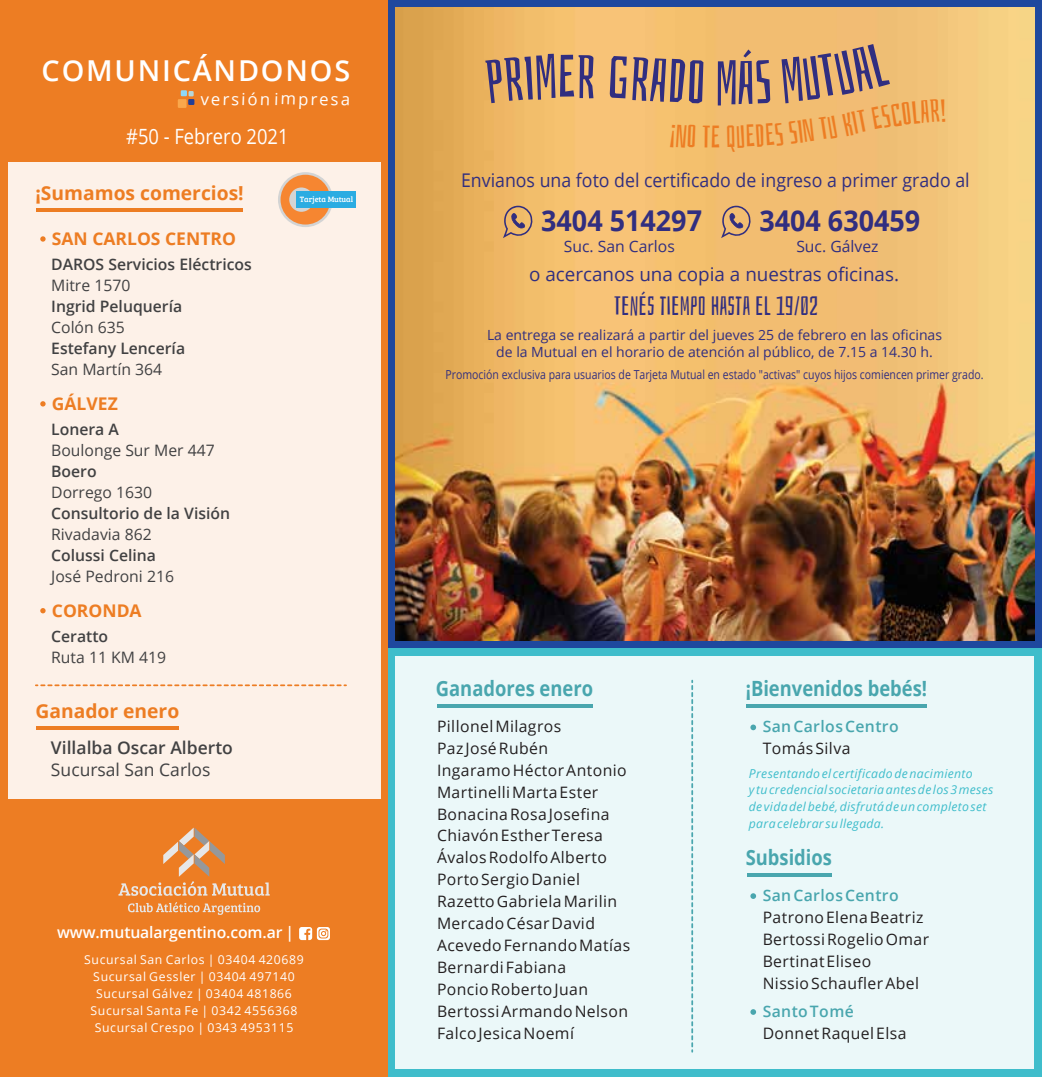
<style>
.page{position:relative;width:1042px;height:1077px;background:#fff}
.page>*{position:absolute;margin:0;border:0;box-sizing:border-box;transform-origin:0 0}
.t1{font:60.38px "Bahiana";color:#312e80}
.t2{font:31.5px "Bahiana";color:#ed7d23}
.t3{font:600 28.88px "Open Sans";letter-spacing:.065em;color:#fff}
.t4{font:700 28.7px "Open Sans";color:#312e80;scale:.94 1}
.t5{font:26.25px "Bahiana";color:#312e80}
.t6{font:700 21px "Open Sans";color:#49a6ae;scale:.87 1}
.t7{font:21px "Open Sans";color:#fff;scale:.87 1}
.t8{font:700 19.25px "Open Sans";color:#ed7d23}
.t9{font:18.9px "Open Sans";color:#312e80;scale:.94 1}
.t10{font:18.9px "Open Sans";color:#312e80}
.t11{font:700 17.5px "Open Sans";color:#ed7d23}
.t12{font:600 17.5px "Open Sans";color:#414142}
.t13{font:17.5px "Open Sans";color:#414142}
.t14{font:16.62px "Open Sans";color:#fff}
.t15{font:15.75px/21.9px "Open Sans";letter-spacing:.025em;color:#231f20}
.t16{font:600 15.75px "Open Sans";color:#414142}
.t17{font:15.75px "Open Sans";color:#414142}
.t18{font:600 15.75px "Open Sans";letter-spacing:.025em;color:#49a6ae}
.t19{font:600 15.75px "Open Sans";letter-spacing:-.01em;color:#fff}
.t20{font:15.75px "Open Sans";color:#312e80}
.t21{font:14px/16.8px "Open Sans";color:#312e80;text-align:center}
.t22{font:12.42px "Open Sans";color:#312e80;scale:.85 1}
.t23{font:12.25px/17px "Open Sans";letter-spacing:.05em;color:#fff;text-align:center}
.t24{font:italic 12.25px/16.6px "Open Sans";letter-spacing:.025em;color:#3fbdcb}
.t25{font:8.05px "Bree Serif";color:#fff}
</style>
<div class="page">
<div style="left:0;top:0;width:388px;height:1076px;background:#ed7d23"></div>
<div style="left:388px;top:0;width:654px;height:648px;background:#1e489e"></div>
<div style="left:388px;top:648px;width:654px;height:428px;background:#3fbdcb"></div>
<div style="left:396px;top:656px;width:638px;height:412px;background:#ebf8f9"></div>
<div style="left:8px;top:162px;width:372px;height:636px;background:#fdf1e8"></div>
<svg style="left:278px;top:172px;width:55px;height:55px"></svg>
<div style="left:280px;top:175px;width:50px;height:49px;background:#f68631;border-radius:50%"></div>
<div style="left:289px;top:187px;width:24px;height:25px;background:#d3d4d4;border-radius:50%"></div>
<div style="left:296px;top:191px;width:60px;height:17px;background:#2bace2"></div>
<div style="left:178px;top:99px;width:9px;height:9px;background:#faa74b"></div>
<svg style="left:181px;top:90px;width:13px;height:15px"></svg>
<hr style="left:747px;top:873px;width:85px;height:3px;background:#49a6ae">
<svg style="left:747px;top:704px;width:180px;height:3px"></svg>
<svg style="left:437px;top:704px;width:155px;height:3px"></svg>
<hr style="left:37px;top:726px;width:142px;height:3px;background:#ed7d23">
<hr style="left:37px;top:208px;width:206px;height:3px;background:#ed7d23">
<svg style="left:691px;top:680px;width:2px;height:371px"></svg>
<svg style="left:36px;top:684px;width:310px;height:2px"></svg>
<svg style="left:128px;top:902px;width:132px;height:12px"></svg>
<svg style="left:118px;top:827px;width:152px;height:68px"></svg>
<svg style="left:299px;top:927px;width:31px;height:13px"></svg>
<svg style="left:750px;top:724px;width:6px;height:6px"></svg>
<svg style="left:750px;top:893px;width:6px;height:5px"></svg>
<svg style="left:750px;top:1009px;width:6px;height:5px"></svg>
<svg style="left:40px;top:236px;width:6px;height:6px"></svg>
<svg style="left:40px;top:401px;width:6px;height:5px"></svg>
<svg style="left:40px;top:608px;width:6px;height:5px"></svg>
<img style="left:396px;top:8px;width:638px;height:632px">
<svg style="left:721px;top:206px;width:31px;height:32px"></svg>
<svg style="left:503px;top:206px;width:31px;height:32px"></svg>
<svg style="left:485px;top:54px;width:109px;height:49px;background:#f2bd6b"></svg>
<svg style="left:689px;top:60px;width:14px;height:43px"></svg>
<svg style="left:670px;top:124px;width:25px;height:24px"></svg>
<svg style="left:702px;top:126px;width:8px;height:21px"></svg>
<div style="left:727px;top:43px;width:219px;height:109px;background:#f2bd71"></div>
<h3 class="t3" style="left:42px;top:50px;width:310px">COMUNICÁNDONOS</h3>
<p class="t14" style="left:201px;top:85px;width:151px;rotate:2deg">versión impresa</p>
<h3 class="t7" style="left:126px;top:122px;width:188px">#50 - Febrero 2021</h3>
<p class="t8" style="left:35px;top:179px;width:210px">¡Sumamos comercios!</p>
<p class="t11" style="left:52px;top:226px;width:186px">SAN CARLOS CENTRO</p>
<p class="t16" style="left:51px;top:253px;width:202px">DAROS Servicios Eléctricos</p>
<p class="t17" style="left:51px;top:274px;width:81px">Mitre 1570</p>
<p class="t16" style="left:51px;top:295px;width:133px">Ingrid Peluquería</p>
<p class="t17" style="left:51px;top:316px;width:75px">Colón 635</p>
<p class="t16" style="left:51px;top:337px;width:135px">Estefany Lencería</p>
<p class="t17" style="left:51px;top:358px;width:112px">San Martín 364</p>
<p class="t11" style="left:52px;top:391px;width:67px">GÁLVEZ</p>
<p class="t16" style="left:51px;top:418px;width:69px">Lonera A</p>
<p class="t17" style="left:51px;top:439px;width:165px">Boulonge Sur Mer 447</p>
<p class="t16" style="left:51px;top:460px;width:47px">Boero</p>
<p class="t17" style="left:51px;top:481px;width:102px">Dorrego 1630</p>
<p class="t16" style="left:51px;top:502px;width:180px">Consultorio de la Visión</p>
<p class="t17" style="left:51px;top:523px;width:102px">Rivadavia 862</p>
<p class="t16" style="left:51px;top:544px;width:106px">Colussi Celina</p>
<p class="t17" style="left:51px;top:565px;width:124px">José Pedroni 216</p>
<p class="t11" style="left:52px;top:597px;width:91px">CORONDA</p>
<p class="t16" style="left:51px;top:625px;width:58px">Ceratto</p>
<p class="t17" style="left:51px;top:646px;width:116px">Ruta 11 KM 419</p>
<p class="t8" style="left:35px;top:697px;width:145px">Ganador enero</p>
<p class="t12" style="left:51px;top:735px;width:183px">Villalba Oscar Alberto</p>
<p class="t13" style="left:51px;top:758px;width:161px">Sucursal San Carlos</p>
<p class="t25" style="left:300px;top:193px;width:55px">Tarjeta Mutual</p>
<p class="t19" style="left:57px;top:921px;width:238px">www.mutualargentino.com.ar |</p>
<p class="t23" style="left:84px;top:951px;width:221px">Sucursal San Carlos | 03404 420689<br>Sucursal Gessler | 03404 497140<br>Sucursal Gálvez | 03404 481866<br>Sucursal Santa Fe | 0342 4556368<br>Sucursal Crespo | 0343 4953115</p>
<h1 class="t1" style="left:610px;top:31px;width:81px;rotate:3deg">GRAD</h1>
<h1 class="t1" style="left:716px;top:37px;width:23px">M</h1>
<h2 class="t2" style="left:710px;top:113px;width:12px">E</h2>
<p class="t9" style="left:461px;top:168px;width:543px">Envianos una foto del certificado de ingreso a primer grado al</p>
<h3 class="t4" style="left:759px;top:200px;width:173px">3404 630459</h3>
<p class="t10" style="left:529px;top:261px;width:371px">o acercanos una copia a nuestras oficinas.</p>
<h3 class="t4" style="left:541px;top:200px;width:173px">3404 514297</h3>
<p class="t20" style="left:796px;top:235px;width:84px">Suc. Gálvez</p>
<p class="t20" style="left:564px;top:235px;width:113px">Suc. San Carlos</p>
<h3 class="t5" style="left:614px;top:286px;width:206px">TENÉS TIEMPO HASTA EL 19/02</h3>
<p class="t21" style="left:487px;top:326px;width:456px">La entrega se realizará a partir del jueves 25 de febrero en las oficinas de la Mutual en el horario de atención al público, de 7.15 a 14.30 h.</p>
<p class="t22" style="left:445px;top:366px;width:634px">Promoción exclusiva para usuarios de Tarjeta Mutual en estado "activas" cuyos hijos comiencen primer grado.</p>
<h3 class="t6" style="left:436px;top:673px;width:182px">Ganadores enero</h3>
<p class="t15" style="left:437px;top:714px;width:195px">Pillonel Milagros<br>Paz José Rubén<br>Ingaramo Héctor Antonio<br>Martinelli Marta Ester<br>Bonacina Rosa Josefina<br>Chiavón Esther Teresa<br>Ávalos Rodolfo Alberto<br>Porto Sergio Daniel<br>Razetto Gabriela Marilin<br>Mercado César David<br>Acevedo Fernando Matías<br>Bernardi Fabiana<br>Poncio Roberto Juan<br>Bertossi Armando Nelson<br>Falco Jesica Noemí</p>
<h3 class="t6" style="left:746px;top:673px;width:210px">¡Bienvenidos bebés!</h3>
<p class="t18" style="left:762px;top:715px;width:138px">San Carlos Centro</p>
<p class="t15" style="left:762px;top:737px;width:89px">Tomás Silva</p>
<p class="t24" style="left:749px;top:764px;width:246px">Presentando el certificado de nacimiento<br>y tu credencial societaria antes de los 3 meses de vida del bebé, disfrutá de un completo set para celebrar su llegada.</p>
<h3 class="t6" style="left:746px;top:842px;width:101px">Subsidios</h3>
<p class="t18" style="left:762px;top:884px;width:138px">San Carlos Centro</p>
<p class="t15" style="left:762px;top:906px;width:168px">Patrono Elena Beatriz<br>Bertossi Rogelio Omar<br>Bertinat Eliseo<br>Nissio Schaufler Abel</p>
<p class="t18" style="left:762px;top:999px;width:93px">Santo Tomé</p>
<p class="t15" style="left:762px;top:1021px;width:145px">Donnet Raquel Elsa</p>
</div>
